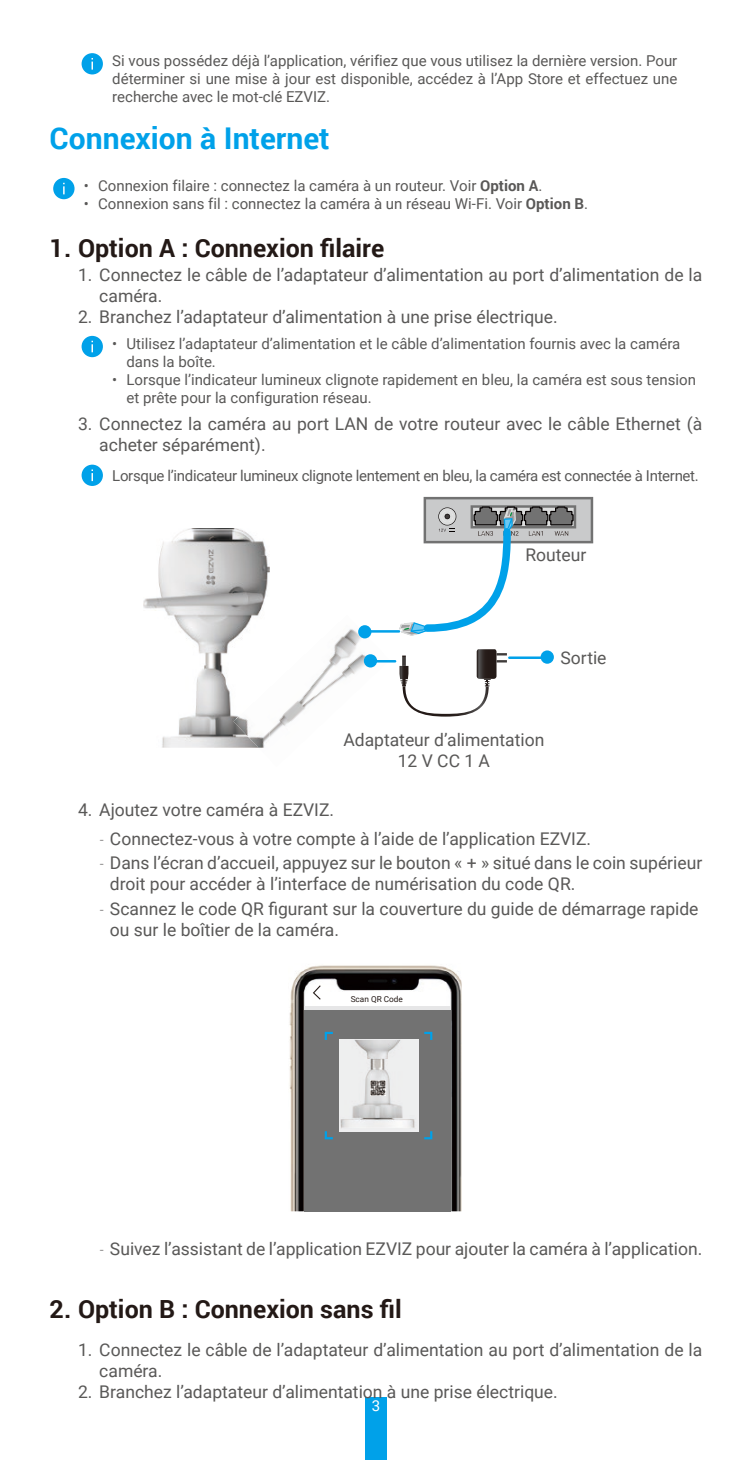
<style>
.page{position:relative;width:752px;height:1460px;background:#fff}
.page>*{position:absolute;margin:0;border:0;box-sizing:border-box;transform-origin:0 0}
.t1{font:700 30px "Roboto";color:#00a1e9}
.t2{font:700 25px "Roboto";color:#231916}
.t3{font:17.5px/21px "Roboto";color:#595857}
.t4{font:15px/18px "Roboto";color:#595857}
.t5{font:15px "Roboto";letter-spacing:-.02em;color:#595857}
.t6{font:15px "Roboto";color:#fff}
.t7{font:8.25px "Roboto";color:#231916}
.s1{font-weight:700}
.s2{font-family:"DIN Cond";font-weight:300}
</style>
<div class="page">
<div style="left:365px;top:1398px;width:21px;height:62px;background:#00a1e9"></div>
<div style="left:81px;top:53px;width:22px;height:21px;background:#00a1e9;border-radius:50%"></div>
<svg style="left:91px;top:58px;width:2px;height:12px"></svg>
<div style="left:53px;top:178px;width:21px;height:21px;background:#00a1e9;border-radius:50%"></div>
<svg style="left:63px;top:183px;width:2px;height:11px"></svg>
<div style="left:81px;top:336px;width:22px;height:21px;background:#00a1e9;border-radius:50%"></div>
<svg style="left:91px;top:341px;width:2px;height:11px"></svg>
<div style="left:81px;top:465px;width:22px;height:21px;background:#00a1e9;border-radius:50%"></div>
<svg style="left:91px;top:469px;width:2px;height:12px"></svg>
<img style="left:269px;top:625px;width:120px;height:112px">
<img style="left:143px;top:529px;width:126px;height:219px">
<img style="left:233px;top:687px;width:36px;height:61px">
<hr style="left:363px;top:630px;width:37px;height:3px;background:#00a1e9">
<div style="left:363px;top:654px;width:14px;height:13px;background:#00a1e9;border-radius:50%"></div>
<div style="left:358px;top:625px;width:13px;height:13px;background:#00a1e9;border-radius:50%"></div>
<svg style="left:399px;top:497px;width:194px;height:139px"></svg>
<hr style="left:371px;top:660px;width:25px;height:2px;background:#00a1e9">
<div style="left:540px;top:650px;width:13px;height:14px;background:#00a1e9;border-radius:50%"></div>
<hr style="left:508px;top:656px;width:35px;height:3px;background:#00a1e9">
<svg style="left:399px;top:649px;width:107px;height:68px"></svg>
<div style="left:513px;top:546px;width:85px;height:61px;background:#fff"></div>
<div style="left:327px;top:731px;width:233px;height:50px;background:#fff"></div>
<img style="left:289px;top:965px;width:172px;height:246px">
<div style="left:304px;top:1010px;width:146px;height:202px;background:#727272"></div>
<hr style="left:304px;top:1006px;width:146px;height:4px;background:#e6e6e7">
<svg style="left:312px;top:985px;width:8px;height:15px"></svg>
<div style="left:338px;top:1039px;width:80px;height:93px;background:#efeff0"></div>
<svg style="left:324px;top:1032px;width:8px;height:8px"></svg>
<svg style="left:424px;top:1032px;width:8px;height:8px"></svg>
<svg style="left:324px;top:1131px;width:8px;height:8px"></svg>
<svg style="left:424px;top:1131px;width:8px;height:8px"></svg>
<img style="left:340px;top:1040px;width:75px;height:88px">
<img style="left:370px;top:1081px;width:15px;height:14px">
<p class="t4" style="left:112px;top:51px;width:566px;text-align:justify">Si vous possédez déjà l’application, vérifiez que vous utilisez la dernière version. Pour déterminer si une mise à jour est disponible, accédez à l’App Store et effectuez une recherche avec le mot-clé EZVIZ.</p>
<h1 class="t1" style="left:50px;top:118px;width:281px">Connexion à Internet</h1>
<p class="t4" style="left:84px;top:176px;width:460px">• Connexion filaire : connectez la caméra à un routeur. Voir <span class="s1">Option A</span>.</p>
<p class="t4" style="left:84px;top:194px;width:505px">• Connexion sans fil : connectez la caméra à un réseau Wi-Fi. Voir <span class="s1">Option B</span>.</p>
<h2 class="t2" style="left:50px;top:231px;width:336px">1. Option A : Connexion filaire</h2>
<p class="t3" style="left:99px;top:263px;width:604px;text-indent:-21px">1. Connectez le câble de l’adaptateur d’alimentation au port d’alimentation de la caméra.</p>
<p class="t3" style="left:78px;top:305px;width:481px">2. Branchez l’adaptateur d’alimentation à une prise électrique.</p>
<p class="t4" style="left:126px;top:334px;width:555px;text-indent:-14px">• Utilisez l’adaptateur d’alimentation et le câble d’alimentation fournis avec la caméra dans la boîte.</p>
<p class="t4" style="left:126px;top:370px;width:570px;text-indent:-14px">• Lorsque l’indicateur lumineux clignote rapidement en bleu, la caméra est sous tension et prête pour la configuration réseau.</p>
<p class="t3" style="left:99px;top:413px;width:604px;text-indent:-21px">3. Connectez la caméra au port LAN de votre routeur avec le câble Ethernet (à acheter séparément).</p>
<p class="t5" style="left:112px;top:465px;width:587px">Lorsque l’indicateur lumineux clignote lentement en bleu, la caméra est connectée à Internet.</p>
<p class="t3" style="left:525px;top:544px;width:62px">Routeur</p>
<p class="t3" style="left:521px;top:545px;width:53px">Router</p>
<p class="t3" style="left:563px;top:646px;width:48px">Outlet</p>
<p class="t3" style="left:560px;top:646px;width:47px">Sortie</p>
<p class="t3" style="left:343px;top:728px;width:202px;text-align:center">Adaptateur d’alimentation<br>12VCC 1A</p>
<p class="t3" style="left:411px;top:733px;width:93px;text-indent:-24px">Power Adapter<br>DC12V 1A</p>
<p class="t3" style="left:78px;top:798px;width:257px">4. Ajoutez votre caméra à EZVIZ.</p>
<p class="t3" style="left:99px;top:827px;width:493px"><span class="s2">-</span> Connectez-vous à votre compte à l’aide de l’application EZVIZ.</p>
<p class="t3" style="left:110px;top:852px;width:593px;text-indent:-11px"><span class="s2">-</span> Dans l’écran d’accueil, appuyez sur le bouton « + » situé dans le coin supérieur droit pour accéder à l’interface de numérisation du code QR.</p>
<p class="t3" style="left:110px;top:897px;width:589px;text-indent:-11px"><span class="s2">-</span> Scannez le code QR figurant sur la couverture du guide de démarrage rapide ou sur le boîtier de la caméra.</p>
<p class="t7" style="left:350px;top:993px;width:54px">Scan QR Code</p>
<p class="t3" style="left:99px;top:1237px;width:604px"><span class="s2">-</span> Suivez l’assistant de l’application EZVIZ pour ajouter la caméra à l’application.</p>
<h2 class="t2" style="left:50px;top:1291px;width:353px">2. Option B : Connexion sans fil</h2>
<p class="t3" style="left:99px;top:1338px;width:604px;text-indent:-21px">1. Connectez le câble de l’adaptateur d’alimentation au port d’alimentation de la caméra.</p>
<p class="t3" style="left:78px;top:1380px;width:481px">2. Branchez l’adaptateur d’alimentation à une prise électrique.</p>
<p class="t6" style="left:371px;top:1395px;width:10px">3</p>
</div>
